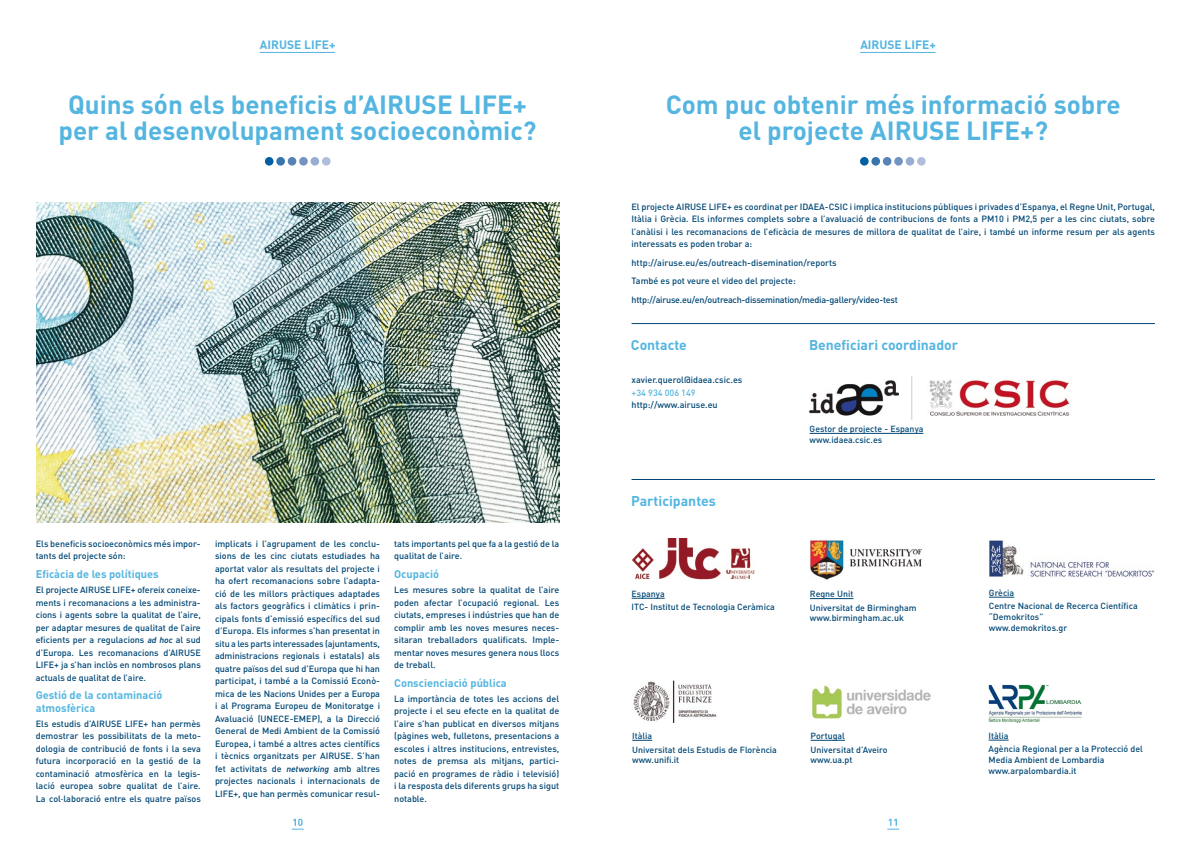
<style>
.page{position:relative;width:1191px;height:842px;background:#fff}
.page>*{position:absolute;margin:0;border:0;box-sizing:border-box;transform-origin:0 0}
.t1{font:700 26px/26px "DIN Pro";color:#53b5e0;text-align:center}
.t2{font:700 14px "DIN Pro";color:#53b5e0}
.t3{font:700 12px "DIN Pro";color:#53b5e0}
.t4{font:700 11px/12.5px "DIN Pro";color:#53b5e0}
.t5{font:500 9px/12.5px "DIN Pro";color:#004775;text-align:justify}
.t6{font:500 9px "DIN Pro";color:#53b5e0}
.t7{font:500 8.8px/13.4px "DIN Pro";color:#004775}
.s1{font-family:"DIN Next LT Pro";font-style:italic}
</style>
<div class="page">
<svg style="left:887px;top:819px;width:12px;height:11px"></svg>
<svg style="left:292px;top:819px;width:12px;height:11px"></svg>
<img style="left:36px;top:203px;width:523px;height:319px">
<hr style="left:631px;top:323px;width:524px;height:1px;background:#004775">
<svg style="left:988px;top:740px;width:20px;height:1px"></svg>
<img style="left:988px;top:684px;width:93px;height:39px">
<hr style="left:810px;top:740px;width:35px;height:1px;background:#004775">
<img style="left:811px;top:685px;width:120px;height:34px">
<svg style="left:632px;top:740px;width:20px;height:1px"></svg>
<img style="left:633px;top:680px;width:84px;height:42px">
<hr style="left:631px;top:598px;width:33px;height:1px;background:#004775">
<img style="left:632px;top:538px;width:122px;height:42px">
<svg style="left:989px;top:597px;width:25px;height:1px"></svg>
<img style="left:989px;top:540px;width:165px;height:37px">
<hr style="left:810px;top:598px;width:43px;height:1px;background:#004775">
<img style="left:810px;top:540px;width:34px;height:39px">
<img style="left:850px;top:549px;width:72px;height:18px">
<hr style="left:631px;top:479px;width:524px;height:1px;background:#004775">
<hr style="left:911px;top:376px;width:1px;height:44px;background:#d0d1d2">
<img style="left:929px;top:380px;width:141px;height:36px">
<img style="left:809px;top:380px;width:89px;height:36px">
<hr style="left:809px;top:433px;width:114px;height:1px;background:#004775">
<div style="left:265px;top:157px;width:8px;height:9px;background:#0060a2;border-radius:50%"></div>
<div style="left:276px;top:157px;width:9px;height:9px;background:#3574af;border-radius:50%"></div>
<div style="left:288px;top:157px;width:8px;height:9px;background:#5783b8;border-radius:50%"></div>
<div style="left:299px;top:157px;width:9px;height:9px;background:#7393c2;border-radius:50%"></div>
<div style="left:310px;top:157px;width:9px;height:9px;background:#99add1;border-radius:50%"></div>
<div style="left:322px;top:157px;width:8px;height:9px;background:#b1bedb;border-radius:50%"></div>
<div style="left:860px;top:157px;width:8px;height:9px;background:#0060a2;border-radius:50%"></div>
<div style="left:871px;top:157px;width:9px;height:9px;background:#3574af;border-radius:50%"></div>
<div style="left:883px;top:157px;width:8px;height:9px;background:#5783b8;border-radius:50%"></div>
<div style="left:894px;top:157px;width:9px;height:9px;background:#7393c2;border-radius:50%"></div>
<div style="left:905px;top:157px;width:9px;height:9px;background:#99add1;border-radius:50%"></div>
<div style="left:917px;top:157px;width:8px;height:9px;background:#b1bedb;border-radius:50%"></div>
<hr style="left:260px;top:52px;width:75px;height:1px;background:#53b5e0">
<hr style="left:860px;top:52px;width:75px;height:1px;background:#53b5e0">
<h3 class="t3" style="left:260px;top:37px;width:77px">AIRUSE LIFE+</h3>
<h3 class="t3" style="left:860px;top:37px;width:77px">AIRUSE LIFE+</h3>
<h1 class="t1" style="left:58px;top:90px;width:479px">Quins són els beneficis d’AIRUSE LIFE+ per al desenvolupament socioeconòmic?</h1>
<h1 class="t1" style="left:665px;top:90px;width:456px">Com puc obtenir més informació sobre el projecte AIRUSE LIFE+?</h1>
<p class="t5" style="left:631px;top:200px;width:525px">El projecte AIRUSE LIFE+ es coordinat per IDAEA-CSIC i implica institucions públiques i privades d’Espanya, el Regne Unit, Portugal, Itàlia i Grècia. Els informes complets sobre a l’avaluació de contribucions de fonts a PM10 i PM2,5 per a les cinc ciutats, sobre l’anàlisi i les recomanacions de l’eficàcia de mesures de millora de qualitat de l’aire, i també un informe resum per als agents interessats es poden trobar a:</p>
<p class="t5" style="left:631px;top:253px;width:268px;line-height:18.5px;text-align:left">http://airuse.eu/es/outreach-disemination/reports<br>També es pot veure el video del projecte: http://airuse.eu/en/outreach-dissemination/media-gallery/video-test</p>
<h2 class="t2" style="left:631px;top:335px;width:57px">Contacte</h2>
<h2 class="t2" style="left:809px;top:335px;width:151px">Beneficiari coordinador</h2>
<p class="t5" style="left:36px;top:537px;width:166px">Els beneficis socioeconòmics més impor&shy;tants del projecte són:</p>
<p class="t4" style="left:36px;top:567px;width:124px">Eficàcia de les polítiques</p>
<p class="t5" style="left:36px;top:583px;width:166px">El projecte AIRUSE LIFE+ ofereix coneixe&shy;ments i recomanacions a les administra&shy;cions i agents sobre la qualitat de l’aire, per adaptar mesures de qualitat de l’aire eficients per a regulacions <span class="s1">ad hoc</span> al sud d’Europa. Les recomanacions d’AIRUSE LIFE+ ja s’han inclòs en nombrosos plans actuals de qualitat de l’aire.</p>
<p class="t4" style="left:36px;top:688px;width:128px">Gestió de la contaminació atmosfèrica</p>
<p class="t5" style="left:36px;top:717px;width:166px">Els estudis d’AIRUSE LIFE+ han permès demostrar les possibilitats de la meto&shy;dologia de contribució de fonts i la seva futura incorporació en la gestió de la contaminació atmosfèrica en la legis&shy;lació europea sobre qualitat de l’aire.<br>La col·laboració entre els quatre països</p>
<p class="t5" style="left:215px;top:537px;width:166px">implicats i l’agrupament de les conclu&shy;sions de les cinc ciutats estudiades ha aportat valor als resultats del projecte i ha ofert recomanacions sobre l’adapta&shy;ció de les millors pràctiques adaptades als factors geogràfics i climàtics i prin&shy;cipals fonts d’emissió específics del sud d’Europa. Els informes s’han presentat in situ a les parts interessades (ajuntaments, administracions regionals i estatals) als quatre països del sud d’Europa que hi han participat, i també a la Comissió Econò&shy;mica de les Nacions Unides per a Europa i al Programa Europeu de Monitoratge i Avaluació (UNECE-EMEP), a la Direcció General de Medi Ambient de la Comissió Europea, i també a altres actes científics i tècnics organitzats per AIRUSE. S’han fet activitats de <span class="s1">networking</span> amb altres projectes nacionals i internacionals de LIFE+, que han permès comunicar resul-</p>
<p class="t5" style="left:394px;top:537px;width:166px">tats importants pel que fa a la gestió de la qualitat de l’aire.</p>
<p class="t4" style="left:394px;top:567px;width:46px">Ocupació</p>
<p class="t5" style="left:394px;top:583px;width:166px">Les mesures sobre la qualitat de l’aire poden afectar l’ocupació regional. Les ciutats, empreses i indústries que han de complir amb les noves mesures neces&shy;sitaran treballadors qualificats. Imple&shy;mentar noves mesures genera nous llocs de treball.</p>
<p class="t4" style="left:394px;top:676px;width:114px">Conscienciació pública</p>
<p class="t5" style="left:394px;top:692px;width:167px">La importància de totes les accions del projecte i el seu efecte en la qualitat de l’aire s’han publicat en diversos mitjans (pàgines web, fulletons, presentacions a escoles i altres institucions, entrevistes, notes de premsa als mitjans, partici&shy;pació en programes de ràdio i televisió) i la resposta dels diferents grups ha sigut notable.</p>
<p class="t5" style="left:631px;top:373px;width:112px">xavier.querol@idaea.csic.es</p>
<p class="t6" style="left:631px;top:386px;width:66px">+34 934 006 149</p>
<p class="t5" style="left:631px;top:398px;width:88px">http://www.airuse.eu</p>
<h2 class="t2" style="left:631px;top:492px;width:86px">Participantes</h2>
<p class="t7" style="left:809px;top:423px;width:115px;line-height:10.6px">Gestor de projecte - Espanya www.idaea.csic.es</p>
<p class="t7" style="left:631px;top:587px;width:145px">Espanya<br>ITC- Institut de Tecnologia Ceràmica</p>
<p class="t7" style="left:989px;top:586px;width:150px">Grècia<br>Centre Nacional de Recerca Científica</p>
<p class="t7" style="left:989px;top:611px;width:80px;line-height:10.6px">“Demokritos” www.demokritos.gr</p>
<p class="t7" style="left:810px;top:587px;width:108px">Regne Unit<br>Universitat de Birmingham</p>
<p class="t7" style="left:810px;top:611px;width:95px">www.birmingham.ac.uk</p>
<p class="t7" style="left:632px;top:729px;width:146px">Itàlia<br>Universitat dels Estudis de Florència</p>
<p class="t7" style="left:632px;top:753px;width:49px">www.unifi.it</p>
<p class="t7" style="left:810px;top:729px;width:78px">Portugal<br>Universitat d’Aveiro</p>
<p class="t7" style="left:810px;top:753px;width:43px">www.ua.pt</p>
<p class="t7" style="left:988px;top:729px;width:156px">Itàlia<br>Agència Regional per a la Protecció del</p>
<p class="t7" style="left:988px;top:754px;width:117px;line-height:10.6px">Media Ambient de Lombardia www.arpalombardia.it</p>
</div>
